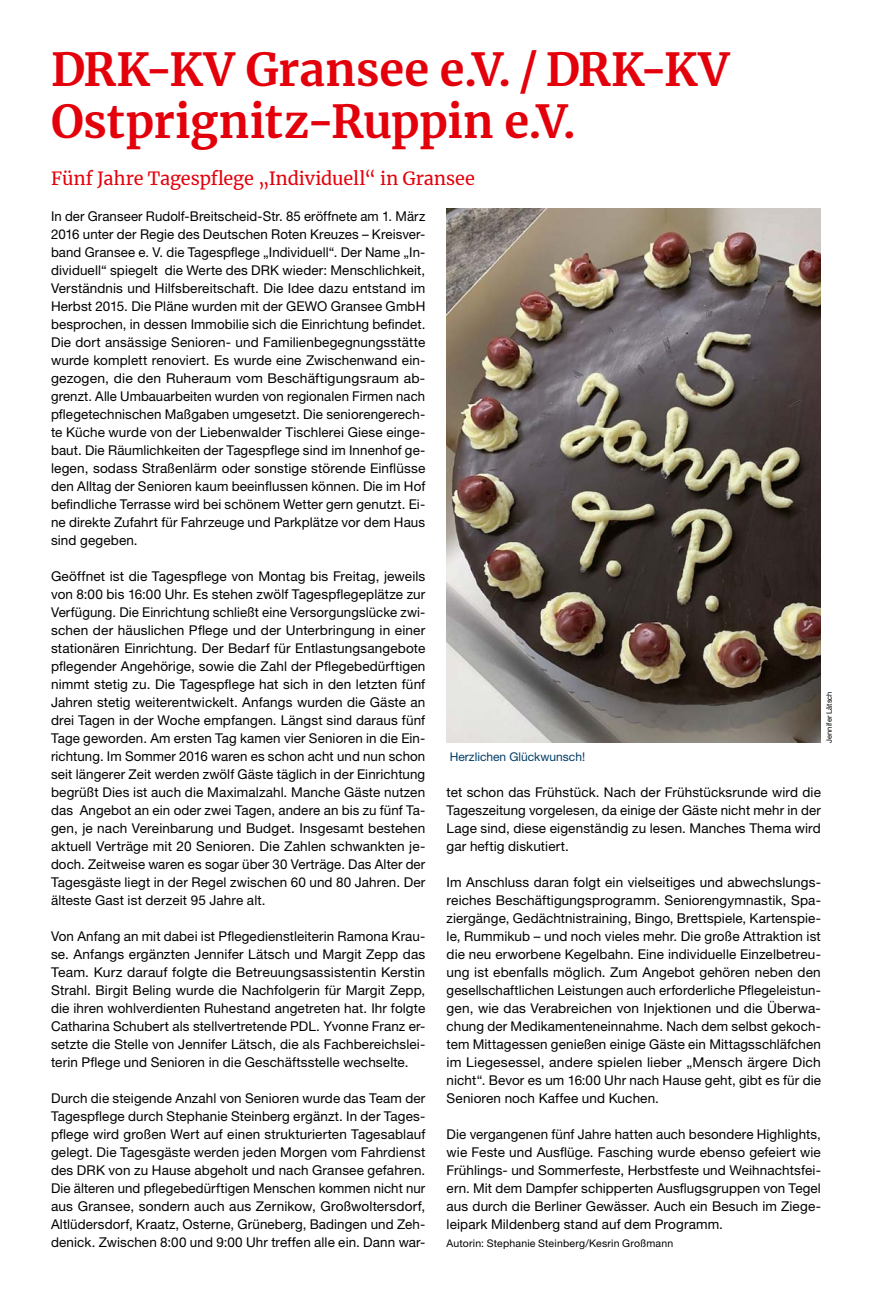
<style>
.page{position:relative;width:872px;height:1297px;background:#fff}
.page>*{position:absolute;margin:0;border:0;box-sizing:border-box;transform-origin:0 0}
.MGB_Headline{font:700 45px/52.5px "Merriweather";color:#e3000b}
.MGB_Subline{font:18px "Merriweather";letter-spacing:-.005em;color:#e3000b}
.MGB_Copy{font:13.5px/18px "Helvetica Neue LT Pro";letter-spacing:.01em;color:#000;text-align:justify}
.MGB_BU{font:12px "Helvetica Neue LT Pro";color:#003c65}
.MGB_Copy-2{font:10.5px "Helvetica Neue LT Pro";letter-spacing:.02em;color:#000}
.MGB_Fotocredits{font:7.5px "Helvetica Neue LT Pro";color:#000}
</style>
<div class="page">
<img style="left:446px;top:209px;width:375px;height:534px">
<p class="MGB_Headline" style="left:51px;top:42px;width:680px">DRK-KV Gransee e.V. / DRK-KV<br>Ostprignitz-Ruppin e.V.</p>
<p class="MGB_Subline" style="left:51px;top:166px;width:425px">Fünf Jahre Tagespflege „Individuell“ in Gransee</p>
<p class="MGB_Copy" style="left:51px;top:206px;width:376px">In der Granseer Rudolf-Breitscheid-Str. 85 eröffnete am 1. März 2016 unter der Regie des Deutschen Roten Kreuzes – Kreisver&shy;band Gransee e. V. die Tagespflege „Individuell“. Der Name „In&shy;dividuell“ spiegelt die Werte des DRK wieder: Menschlichkeit, Verständnis und Hilfsbereitschaft. Die Idee dazu entstand im Herbst 2015. Die Pläne wurden mit der GEWO Gransee GmbH besprochen, in dessen Immobilie sich die Einrichtung befindet.<br>Die dort ansässige Senioren- und Familienbegegnungsstätte wurde komplett renoviert. Es wurde eine Zwischenwand ein&shy;gezogen, die den Ruheraum vom Beschäftigungsraum ab&shy;grenzt. Alle Umbauarbeiten wurden von regionalen Firmen nach pflegetechnischen Maßgaben umgesetzt. Die seniorengerech&shy;te Küche wurde von der Liebenwalder Tischlerei Giese einge&shy;baut. Die Räumlichkeiten der Tagespflege sind im Innenhof ge&shy;legen, sodass Straßenlärm oder sonstige störende Einflüsse den Alltag der Senioren kaum beeinflussen können. Die im Hof befindliche Terrasse wird bei schönem Wetter gern genutzt. Ei&shy;ne direkte Zufahrt für Fahrzeuge und Parkplätze vor dem Haus sind gegeben.</p>
<p class="MGB_Copy" style="left:51px;top:566px;width:376px">Geöffnet ist die Tagespflege von Montag bis Freitag, jeweils von 8:00 bis 16:00 Uhr. Es stehen zwölf Tagespflegeplätze zur Verfügung. Die Einrichtung schließt eine Versorgungslücke zwi&shy;schen der häuslichen Pflege und der Unterbringung in einer stationären Einrichtung. Der Bedarf für Entlastungsangebote pflegender Angehörige, sowie die Zahl der Pflegebedürftigen nimmt stetig zu. Die Tagespflege hat sich in den letzten fünf Jahren stetig weiterentwickelt. Anfangs wurden die Gäste an drei Tagen in der Woche empfangen. Längst sind daraus fünf Tage geworden. Am ersten Tag kamen vier Senioren in die Ein&shy;richtung. Im Sommer 2016 waren es schon acht und nun schon seit längerer Zeit werden zwölf Gäste täglich in der Einrichtung begrüßt Dies ist auch die Maximalzahl. Manche Gäste nutzen das Angebot an ein oder zwei Tagen, andere an bis zu fünf Ta&shy;gen, je nach Vereinbarung und Budget. Insgesamt bestehen aktuell Verträge mit 20 Senioren. Die Zahlen schwankten je&shy;doch. Zeitweise waren es sogar über 30 Verträge. Das Alter der Tagesgäste liegt in der Regel zwischen 60 und 80 Jahren. Der älteste Gast ist derzeit 95 Jahre alt.</p>
<p class="MGB_Copy" style="left:51px;top:926px;width:376px">Von Anfang an mit dabei ist Pflegedienstleiterin Ramona Krau&shy;se. Anfangs ergänzten Jennifer Lätsch und Margit Zepp das Team. Kurz darauf folgte die Betreuungsassistentin Kerstin Strahl. Birgit Beling wurde die Nachfolgerin für Margit Zepp, die ihren wohlverdienten Ruhestand angetreten hat. Ihr folgte Catharina Schubert als stellvertretende PDL. Yvonne Franz er&shy;setzte die Stelle von Jennifer Lätsch, die als Fachbereichslei&shy;terin Pflege und Senioren in die Geschäftsstelle wechselte.</p>
<p class="MGB_Copy" style="left:51px;top:1088px;width:376px">Durch die steigende Anzahl von Senioren wurde das Team der Tagespflege durch Stephanie Steinberg ergänzt. In der Tages&shy;pflege wird großen Wert auf einen strukturierten Tagesablauf gelegt. Die Tagesgäste werden jeden Morgen vom Fahrdienst des DRK von zu Hause abgeholt und nach Gransee gefahren.<br>Die älteren und pflegebedürftigen Menschen kommen nicht nur aus Gransee, sondern auch aus Zernikow, Großwoltersdorf, Altlüdersdorf, Kraatz, Osterne, Grüneberg, Badingen und Zeh&shy;denick. Zwischen 8:00 und 9:00 Uhr treffen alle ein. Dann war-</p>
<p class="MGB_BU" style="left:450px;top:749px;width:137px">Herzlichen Glückwunsch!</p>
<p class="MGB_Fotocredits" style="left:824px;top:743px;width:53px;rotate:-90deg">Jennifer Lätsch</p>
<p class="MGB_Copy" style="left:446px;top:782px;width:376px">tet schon das Frühstück. Nach der Frühstücksrunde wird die Tageszeitung vorgelesen, da einige der Gäste nicht mehr in der Lage sind, diese eigenständig zu lesen. Manches Thema wird gar heftig diskutiert.</p>
<p class="MGB_Copy" style="left:446px;top:872px;width:376px">Im Anschluss daran folgt ein vielseitiges und abwechslungs&shy;reiches Beschäftigungsprogramm. Seniorengymnastik, Spa&shy;ziergänge, Gedächtnistraining, Bingo, Brettspiele, Kartenspie&shy;le, Rummikub – und noch vieles mehr. Die große Attraktion ist die neu erworbene Kegelbahn. Eine individuelle Einzelbetreu&shy;ung ist ebenfalls möglich. Zum Angebot gehören neben den gesellschaftlichen Leistungen auch erforderliche Pflegeleistun&shy;gen, wie das Verabreichen von Injektionen und die Überwa&shy;chung der Medikamenteneinnahme. Nach dem selbst gekoch&shy;tem Mittagessen genießen einige Gäste ein Mittagsschläfchen im Liegesessel, andere spielen lieber „Mensch ärgere Dich nicht“. Bevor es um 16:00 Uhr nach Hause geht, gibt es für die Senioren noch Kaffee und Kuchen.</p>
<p class="MGB_Copy" style="left:446px;top:1124px;width:376px">Die vergangenen fünf Jahre hatten auch besondere Highlights, wie Feste und Ausflüge. Fasching wurde ebenso gefeiert wie Frühlings- und Sommerfeste, Herbstfeste und Weihnachtsfei&shy;ern. Mit dem Dampfer schipperten Ausflugsgruppen von Tegel aus durch die Berliner Gewässer. Auch ein Besuch im Ziege&shy;leipark Mildenberg stand auf dem Programm.</p>
<p class="MGB_Copy-2" style="left:446px;top:1236px;width:228px">Autorin: Stephanie Steinberg/Kesrin Großmann</p>
</div>
